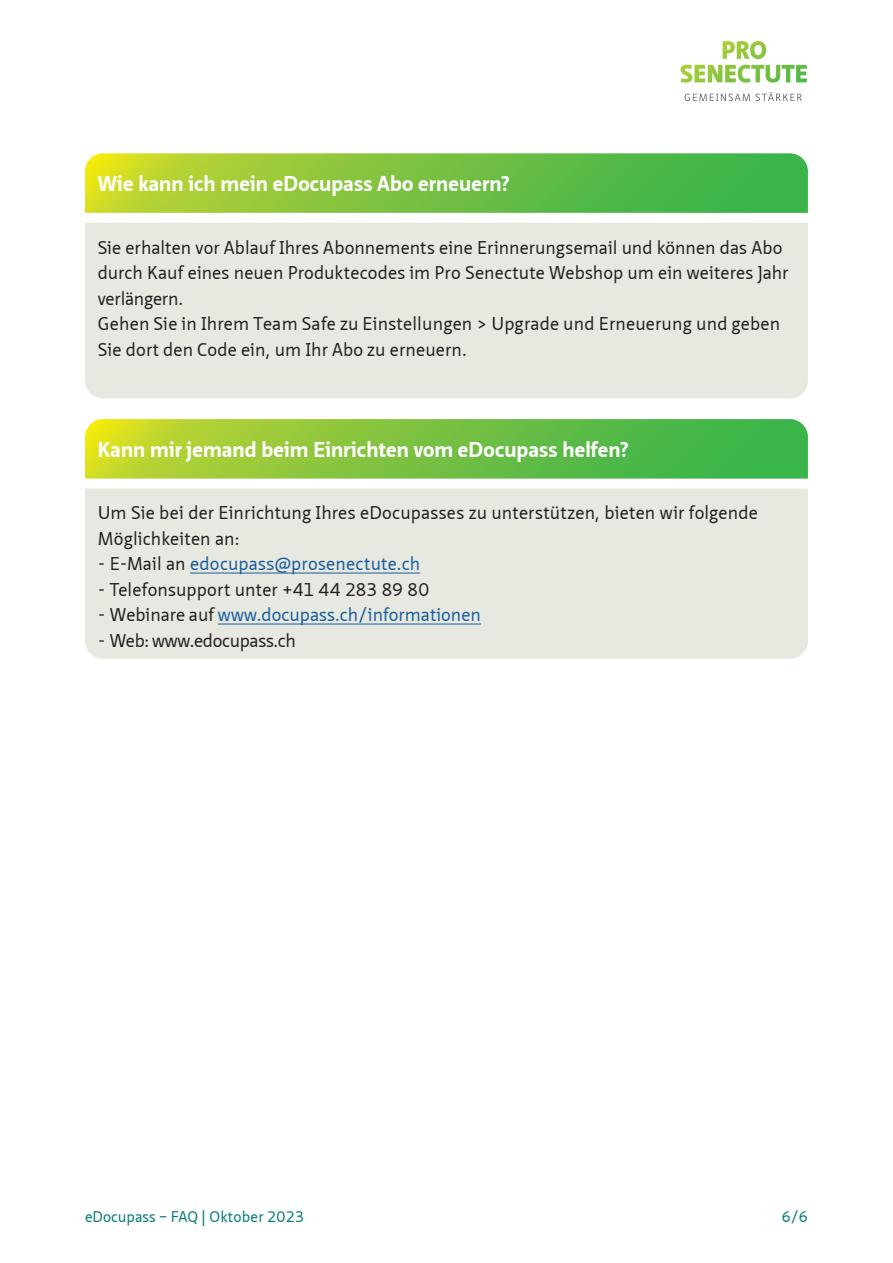
<style>
.page{position:relative;width:893px;height:1263px;background:#fff}
.page>*{position:absolute;margin:0;border:0;box-sizing:border-box;transform-origin:0 0}
.t1{font:700 21px "Neue Sans Pro";letter-spacing:.005em;color:#fff}
.t2{font:18px/25.5px "Neue Sans Pro";letter-spacing:.01em;color:#231f20}
.t3{font:18px "Neue Sans Pro";color:#175d9e}
.t4{font:18px "Neue Sans Pro";letter-spacing:-.02em;color:#231f20}
.t5{font:15px "Neue Sans Pro";color:#007a78}
.s1{color:#231f20}
</style>
<div class="page">
<svg style="left:685px;top:94px;width:65px;height:7px"></svg>
<svg style="left:756px;top:92px;width:46px;height:9px"></svg>
<svg style="left:681px;top:41px;width:126px;height:42px"></svg>
<svg style="left:85px;top:419px;width:723px;height:60px;background:#7ac341"></svg>
<div style="left:85px;top:488px;width:723px;height:171px;background:#e7e8df"></div>
<hr style="left:190px;top:573px;width:230px;height:1px;background:#175d9e">
<hr style="left:218px;top:624px;width:263px;height:1px;background:#175d9e">
<div style="left:85px;top:223px;width:723px;height:175px;background:#e7e8df"></div>
<svg style="left:85px;top:153px;width:723px;height:60px;background:#7ac341"></svg>
<p class="t1" style="left:98px;top:170px;width:414px">Wie kann ich mein eDocupass Abo erneuern?</p>
<p class="t2" style="left:98px;top:234px;width:692px">Sie erhalten vor Ablauf Ihres Abonnements eine Erinnerungsemail und können das Abo durch Kauf eines neuen Produktecodes im Pro Senectute Webshop um ein weiteres Jahr verlängern.<br>Gehen Sie in Ihrem Team Safe zu Einstellungen &gt; Upgrade und Erneuerung und geben Sie dort den Code ein, um Ihr Abo zu erneuern.</p>
<p class="t1" style="left:98px;top:436px;width:533px">Kann mir jemand beim Einrichten vom eDocupass helfen?</p>
<p class="t2" style="left:98px;top:500px;width:661px">Um Sie bei der Einrichtung Ihres eDocupasses zu unterstützen, bieten wir folgende<br>Möglichkeiten an:</p>
<p class="t3" style="left:98px;top:552px;width:324px"><span class="s1">- E-Mail an</span> edocupass@prosenectute.ch</p>
<p class="t2" style="left:98px;top:576px;width:333px">- Telefonsupport unter +41 44 283 89 80</p>
<p class="t3" style="left:98px;top:603px;width:385px"><span class="s1">- Webinare auf</span> www.docupass.ch/informationen</p>
<p class="t4" style="left:98px;top:629px;width:200px">- Web: www.edocupass.ch</p>
<p class="t5" style="left:85px;top:1207px;width:221px">eDocupass – FAQ | Oktober 2023</p>
<p class="t5" style="left:782px;top:1207px;width:28px">6/6</p>
</div>
